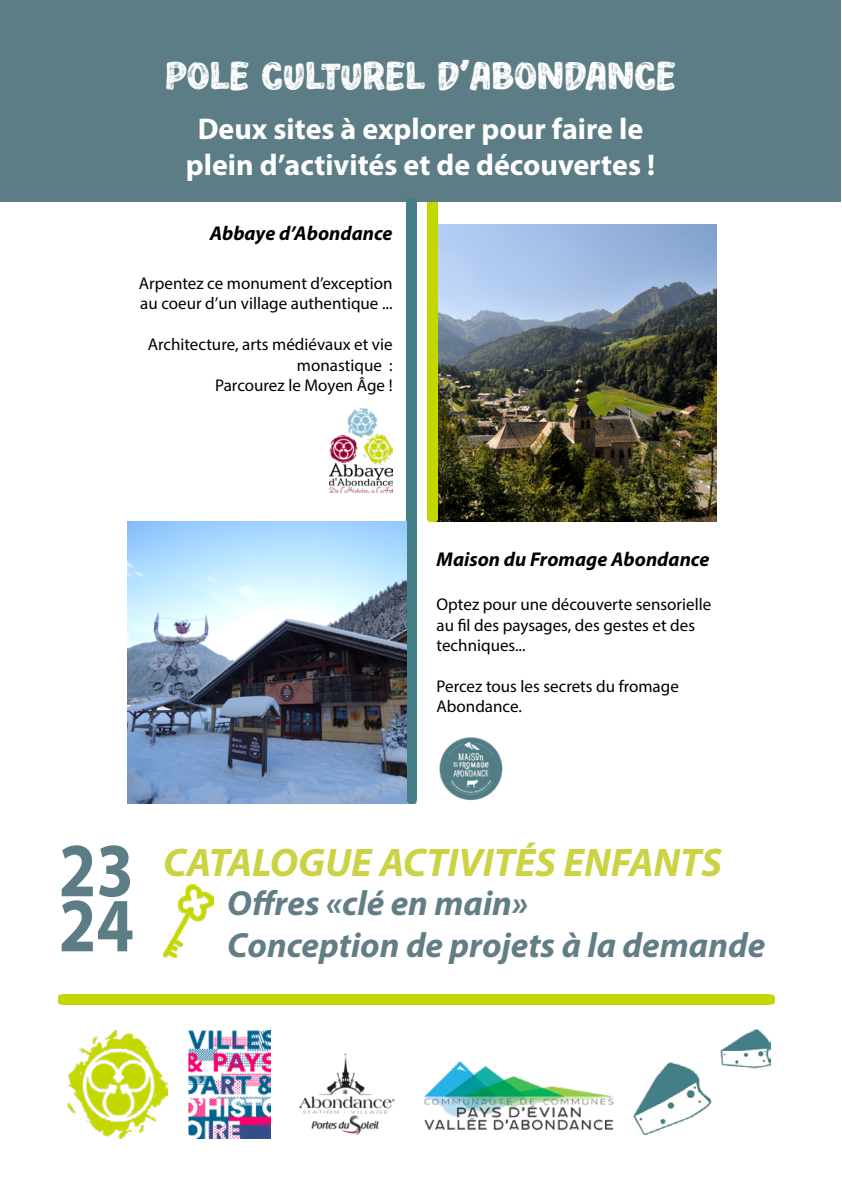
<style>
.page{position:relative;width:842px;height:1191px;background:#fff}
.page>*{position:absolute;margin:0;border:0;box-sizing:border-box;transform-origin:0 0}
.t1{font:700 77.1px/55px "Myriad Pro";color:#5c7d85;scale:.88 1}
.t2{font:italic 700 40px "Myriad Pro";color:#cbd243}
.t3{font:40px "BEACHWORKS Regular";color:#fff}
.t4{font:italic 700 35px/42px "Myriad Pro";color:#627d85}
.t5{font:700 30px/36px "Myriad Pro";color:#fff;text-align:center}
.t6{font:italic 700 20px "Myriad Pro";color:#000}
.t7{font:17px/20.4px "Myriad Pro";color:#000}
</style>
<div class="page">
<div style="left:0;top:0;width:841px;height:202px;background:#5c7d85"></div>
<img style="left:163px;top:884px;width:51px;height:73px">
<img style="left:329px;top:408px;width:64px;height:85px">
<img style="left:439px;top:737px;width:64px;height:64px">
<img style="left:188px;top:1030px;width:82px;height:108px">
<img style="left:634px;top:1029px;width:136px;height:105px">
<img style="left:68px;top:1030px;width:99px;height:108px">
<img style="left:438px;top:225px;width:278px;height:297px">
<div style="left:427px;top:203px;width:11px;height:319px;background:#c4d800"></div>
<img style="left:299px;top:1053px;width:96px;height:82px">
<img style="left:424px;top:1061px;width:190px;height:70px">
<div style="left:59px;top:995px;width:715px;height:9px;background:#c4d800"></div>
<div style="left:406px;top:199px;width:11px;height:604px;background:#447e87"></div>
<img style="left:128px;top:522px;width:278px;height:281px">
<h2 class="t3" style="left:165px;top:53px;width:512px">PÔLE CULTUREL D’ABONDANCE</h2>
<h3 class="t5" style="left:186px;top:110px;width:471px">Deux sites à explorer pour faire le plein d’activités et de découvertes !</h3>
<p class="t6" style="left:210px;top:220px;width:184px">Abbaye d’Abondance</p>
<p class="t7" style="left:139px;top:273px;width:255px">Arpentez ce monument d’exception au coeur d’un village authentique ...</p>
<p class="t7" style="left:148px;top:334px;width:246px;text-align:right">Architecture, arts médiévaux et vie monastique :<br>Parcourez le Moyen Âge !</p>
<p class="t6" style="left:437px;top:546px;width:274px">Maison du Fromage Abondance</p>
<p class="t7" style="left:437px;top:594px;width:276px">Optez pour une découverte sensorielle au fil des paysages, des gestes et des techniques...</p>
<p class="t7" style="left:437px;top:675px;width:244px">Percez tous les secrets du fromage<br>Abondance.</p>
<h1 class="t1" style="left:59px;top:840px;width:87px">23<br>24</h1>
<h2 class="t2" style="left:163px;top:836px;width:560px">CATALOGUE ACTIVITÉS ENFANTS</h2>
<h3 class="t4" style="left:227px;top:881px;width:539px">Offres «clé en main»<br>Conception de projets à la demande</h3>
</div>
